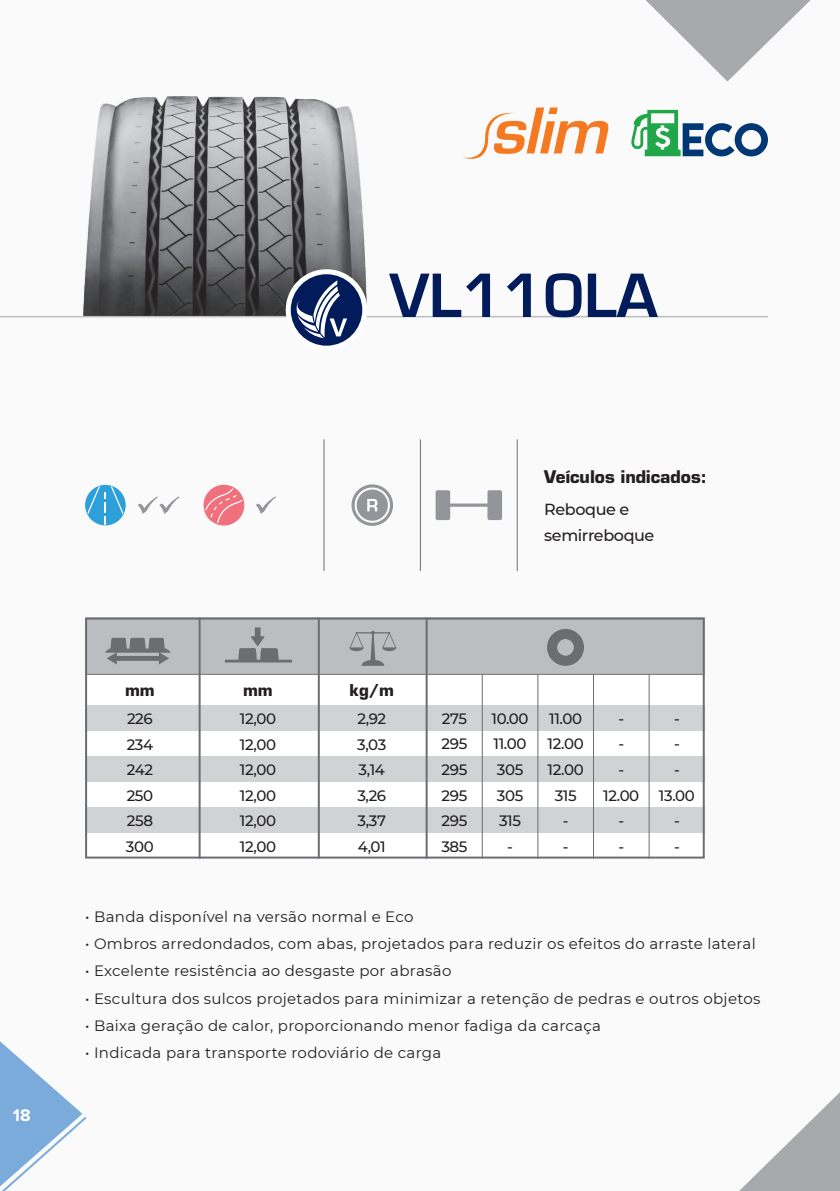
<style>
.page{position:relative;width:840px;height:1191px;background:#fff}
.page>*{position:absolute;margin:0;border:0;box-sizing:border-box;transform-origin:0 0}
.t1{font:600 57.8px "Eurostile LT Std";color:#011b5b}
.t2{font:700 17.4px "Proxima Nova";color:#fff}
.t3{font:700 17px "Eurostile LT Std";color:#231f20}
.t4{font:500 16px/25.6px "Montserrat";letter-spacing:-.025em;color:#231f20}
.t5{font:700 16px "Eurostile LT Std";color:#231f20}
.t6{font:15px "Montserrat";letter-spacing:.02em;color:#231f20}
.t7{font:500 15px/25.6px "Montserrat";letter-spacing:-.025em;color:#231f20;text-align:justify}
</style>
<div class="page">
<div style="left:0;top:0;width:839px;height:1191px;background:#fafafa"></div>
<svg style="left:0;top:1041px;width:87px;height:150px"></svg>
<img style="left:84px;top:97px;width:283px;height:219px">
<svg style="left:631px;top:110px;width:136px;height:47px"></svg>
<svg style="left:463px;top:107px;width:146px;height:52px"></svg>
<hr style="left:0;top:316px;width:767px;height:1px;background:#bcbdc0">
<div style="left:285px;top:269px;width:82px;height:82px;background:#fff;border-radius:50%"></div>
<div style="left:290px;top:274px;width:72px;height:72px;background:#011b5b;border-radius:50%"></div>
<svg style="left:296px;top:280px;width:51px;height:58px"></svg>
<hr style="left:419px;top:439px;width:1px;height:132px;background:#6c6d70">
<hr style="left:516px;top:439px;width:1px;height:132px;background:#6c6d70">
<hr style="left:323px;top:439px;width:1px;height:132px;background:#6c6d70">
<svg style="left:138px;top:496px;width:41px;height:18px"></svg>
<svg style="left:256px;top:496px;width:20px;height:18px"></svg>
<svg style="left:435px;top:490px;width:67px;height:30px"></svg>
<svg style="left:351px;top:484px;width:42px;height:42px"></svg>
<svg style="left:205px;top:486px;width:39px;height:39px"></svg>
<div style="left:203px;top:485px;width:41px;height:40px;border:1px solid #f1707d;border-radius:50%"></div>
<svg style="left:85px;top:485px;width:41px;height:40px"></svg>
<svg style="left:86px;top:485px;width:39px;height:40px"></svg>
<div style="left:85px;top:674px;width:619px;height:184px;background:#fff"></div>
<div style="left:85px;top:705px;width:619px;height:26px;background:#d1d2d4"></div>
<div style="left:85px;top:756px;width:619px;height:26px;background:#d1d2d4"></div>
<div style="left:85px;top:807px;width:619px;height:26px;background:#d1d2d4"></div>
<div style="left:85px;top:617px;width:619px;height:57px;background:#bcbdc0"></div>
<hr style="left:198px;top:617px;width:2px;height:241px;background:#6c6d70">
<div style="left:85px;top:617px;width:619px;height:241px;border:2px solid #6c6d70"></div>
<hr style="left:85px;top:674px;width:619px;height:1px;background:#6c6d70">
<hr style="left:317px;top:617px;width:2px;height:241px;background:#6c6d70">
<hr style="left:425px;top:617px;width:2px;height:241px;background:#6c6d70">
<hr style="left:481px;top:674px;width:1px;height:184px;background:#6c6d70">
<hr style="left:537px;top:674px;width:1px;height:184px;background:#6c6d70">
<hr style="left:592px;top:674px;width:1px;height:184px;background:#6c6d70">
<hr style="left:648px;top:674px;width:1px;height:184px;background:#6c6d70">
<svg style="left:105px;top:638px;width:65px;height:26px"></svg>
<svg style="left:225px;top:627px;width:67px;height:35px"></svg>
<svg style="left:251px;top:635px;width:14px;height:19px"></svg>
<svg style="left:349px;top:631px;width:47px;height:35px"></svg>
<svg style="left:547px;top:629px;width:36px;height:37px"></svg>
<svg style="left:739px;top:1093px;width:100px;height:98px"></svg>
<svg style="left:646px;top:0;width:164px;height:82px"></svg>
<h1 class="t1" style="left:389px;top:259px;width:269px">VL110LA</h1>
<p class="t3" style="left:544px;top:467px;width:164px">Veículos indicados:</p>
<p class="t4" style="left:544px;top:496px;width:111px">Reboque e semirreboque</p>
<p class="t2" style="left:13px;top:1105px;width:19px">18</p>
<p class="t5" style="left:125px;top:680px;width:31px">mm</p>
<p class="t5" style="left:243px;top:680px;width:31px">mm</p>
<p class="t7" style="left:126px;top:705px;width:29px">226<br>234<br>242<br>250<br>258<br>300</p>
<p class="t7" style="left:240px;top:705px;width:38px">12,00<br>12,00<br>12,00<br>12,00<br>12,00<br>12,00</p>
<p class="t5" style="left:349px;top:680px;width:46px">kg/m</p>
<p class="t7" style="left:357px;top:705px;width:31px">2,92<br>3,03<br>3,14<br>3,26<br>3,37<br>4,01</p>
<p class="t7" style="left:441px;top:705px;width:28px">275<br>295<br>295<br>295<br>295<br>385</p>
<p class="t7" style="left:491px;top:705px;width:39px;text-align:center">10.00<br>11.00<br>305<br>305<br>315<br>-</p>
<p class="t7" style="left:547px;top:705px;width:38px;text-align:center">11.00<br>12.00<br>12.00<br>315<br>-<br>-</p>
<p class="t7" style="left:603px;top:705px;width:38px;text-align:center">-<br>-<br>-<br>12.00 -<br>-</p>
<p class="t7" style="left:658px;top:705px;width:37px;text-align:center">-<br>-<br>-<br>13.00 -<br>-</p>
<p class="t6" style="left:85px;top:906px;width:330px">• Banda disponível na versão normal e Eco</p>
<p class="t6" style="left:85px;top:933px;width:671px">• Ombros arredondados, com abas, projetados para reduzir os efeitos do arraste lateral</p>
<p class="t6" style="left:85px;top:960px;width:367px">• Excelente resistência ao desgaste por abrasão</p>
<p class="t6" style="left:85px;top:988px;width:676px">• Escultura dos sulcos projetados para minimizar a retenção de pedras e outros objetos</p>
<p class="t6" style="left:85px;top:1015px;width:517px">• Baixa geração de calor, proporcionando menor fadiga da carcaça</p>
<p class="t6" style="left:85px;top:1042px;width:357px">• Indicada para transporte rodoviário de carga</p>
</div>
